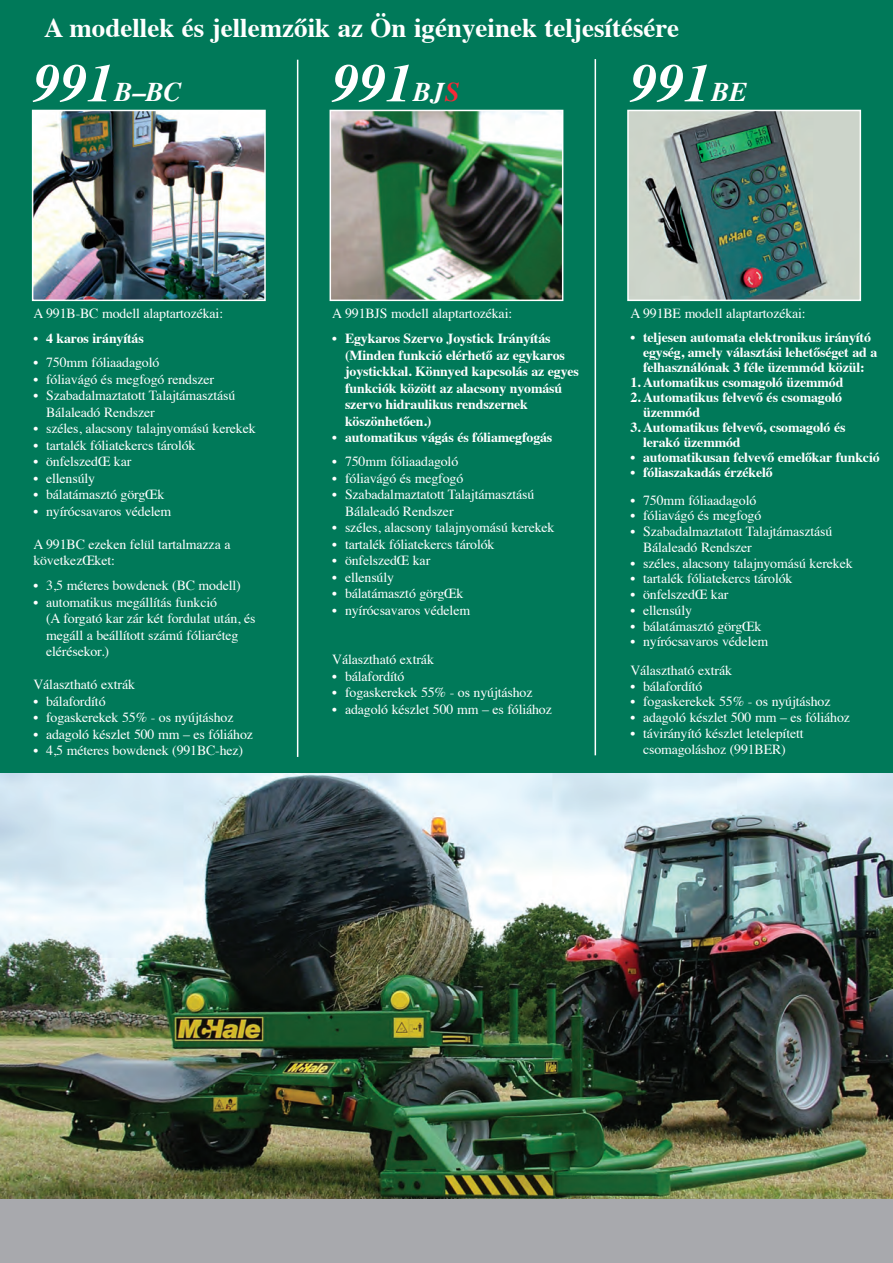
<style>
.page{position:relative;width:893px;height:1263px;background:#007959}
.page>*{position:absolute;margin:0;border:0;box-sizing:border-box;transform-origin:0 0}
.t1{font:italic 700 54px "Times";color:#fff}
.t2{font:700 27px "Times";color:#fff}
.t3{font:italic 700 27px "Times";color:#fff}
.t4{font:13.8px/16.5px "Times";letter-spacing:-.01em;color:#fff}
.t5{font:700 13.8px/16.5px "Times";letter-spacing:-.01em;color:#fff}
.s1{font-size:54px}
.s2{font-size:27px}
.s3{font-size:27px;color:#f72938}
.s4{font-weight:700}
</style>
<div class="page">
<hr style="left:297px;top:60px;width:1px;height:697px;background:#fff">
<hr style="left:595px;top:59px;width:1px;height:696px;background:#fff">
<img style="left:35px;top:113px;width:228px;height:185px">
<div style="left:32px;top:110px;width:234px;height:191px;border:2px solid #fff"></div>
<img style="left:333px;top:113px;width:227px;height:185px">
<div style="left:330px;top:110px;width:233px;height:191px;border:2px solid #fff"></div>
<img style="left:630px;top:113px;width:228px;height:185px">
<div style="left:627px;top:110px;width:234px;height:191px;border:2px solid #fff"></div>
<img style="left:0;top:774px;width:893px;height:425px">
<div style="left:0;top:1199px;width:893px;height:64px;background:#a8a9ad"></div>
<h2 class="t2" style="left:44px;top:17px;width:636px">A modellek és jellemzőik az Ön igényeinek teljesítésére</h2>
<h2 class="t3" style="left:33px;top:81px;width:150px"><span class="s1">991</span>b–bC</h2>
<h1 class="t1" style="left:332px;top:61px;width:129px">991<span class="s2">bj</span><span class="s3">s</span></h1>
<h1 class="t1" style="left:630px;top:61px;width:119px">991<span class="s2">bE</span></h1>
<p class="t4" style="left:33px;top:307px;width:191px">A 991B-BC modell alaptartozékai:</p>
<p class="t5" style="left:33px;top:332px;width:112px">• 4 karos irányítás</p>
<p class="t4" style="left:33px;top:356px;width:127px"><span class="s4">•</span> 750mm fóliaadagoló</p>
<p class="t4" style="left:33px;top:372px;width:182px"><span class="s4">•</span> fóliavágó és megfogó rendszer</p>
<p class="t4" style="left:46px;top:389px;width:191px;text-indent:-13px"><span class="s4">•</span> Szabadalmaztatott Talajtámasztású<br>Bálaleadó Rendszer</p>
<p class="t4" style="left:33px;top:422px;width:224px"><span class="s4">•</span> széles, alacsony talajnyomású kerekek</p>
<p class="t4" style="left:33px;top:438px;width:164px"><span class="s4">•</span> tartalék fóliatekercs tárolók</p>
<p class="t4" style="left:33px;top:455px;width:99px"><span class="s4">•</span> önfelszedŒ kar</p>
<p class="t4" style="left:33px;top:471px;width:63px"><span class="s4">•</span> ellensúly</p>
<p class="t4" style="left:33px;top:488px;width:132px"><span class="s4">•</span> bálatámasztó görgŒk</p>
<p class="t4" style="left:33px;top:504px;width:139px"><span class="s4">•</span> nyírócsavaros védelem</p>
<p class="t4" style="left:33px;top:537px;width:199px">A 991BC ezeken felül tartalmazza a következŒket:</p>
<p class="t4" style="left:33px;top:579px;width:209px"><span class="s4">•</span> 3,5 méteres bowdenek (BC modell)</p>
<p class="t4" style="left:46px;top:595px;width:211px;text-indent:-13px"><span class="s4">•</span> automatikus megállítás funkció<br>(A forgató kar zár két fordulat után, és megáll a beállított számú fóliaréteg elérésekor.)</p>
<p class="t4" style="left:33px;top:678px;width:103px">Választható extrák</p>
<p class="t4" style="left:33px;top:694px;width:74px"><span class="s4">•</span> bálafordító</p>
<p class="t4" style="left:33px;top:711px;width:202px"><span class="s4">•</span> fogaskerekek 55% - os nyújtáshoz</p>
<p class="t4" style="left:33px;top:727px;width:221px"><span class="s4">•</span> adagoló készlet 500 mm – es fóliához</p>
<p class="t4" style="left:33px;top:744px;width:211px"><span class="s4">•</span> 4,5 méteres bowdenek (991BC-hez)</p>
<p class="t4" style="left:332px;top:307px;width:181px">A 991BJS modell alaptartozékai:</p>
<p class="t5" style="left:345px;top:332px;width:235px;text-indent:-13px">• Egykaros Szervo Joystick Irányítás (Minden funkció elérhető az egykaros joystickkal. Könnyed kapcsolás az egyes funkciók között az alacsony nyomású szervo hidraulikus rendszernek köszönhetően.)</p>
<p class="t5" style="left:332px;top:431px;width:222px">• automatikus vágás és fóliamegfogás</p>
<p class="t4" style="left:332px;top:455px;width:127px"><span class="s4">•</span> 750mm fóliaadagoló</p>
<p class="t4" style="left:332px;top:471px;width:133px"><span class="s4">•</span> fóliavágó és megfogó</p>
<p class="t4" style="left:345px;top:488px;width:191px;text-indent:-13px"><span class="s4">•</span> Szabadalmaztatott Talajtámasztású<br>Bálaleadó Rendszer</p>
<p class="t4" style="left:332px;top:521px;width:224px"><span class="s4">•</span> széles, alacsony talajnyomású kerekek</p>
<p class="t4" style="left:332px;top:537px;width:164px"><span class="s4">•</span> tartalék fóliatekercs tárolók</p>
<p class="t4" style="left:332px;top:554px;width:99px"><span class="s4">•</span> önfelszedŒ kar</p>
<p class="t4" style="left:332px;top:570px;width:63px"><span class="s4">•</span> ellensúly</p>
<p class="t4" style="left:332px;top:587px;width:132px"><span class="s4">•</span> bálatámasztó görgŒk</p>
<p class="t4" style="left:332px;top:603px;width:139px"><span class="s4">•</span> nyírócsavaros védelem</p>
<p class="t4" style="left:332px;top:653px;width:103px">Választható extrák</p>
<p class="t4" style="left:332px;top:669px;width:74px"><span class="s4">•</span> bálafordító</p>
<p class="t4" style="left:332px;top:686px;width:202px"><span class="s4">•</span> fogaskerekek 55% - os nyújtáshoz</p>
<p class="t4" style="left:332px;top:702px;width:221px"><span class="s4">•</span> adagoló készlet 500 mm – es fóliához</p>
<p class="t4" style="left:630px;top:307px;width:177px">A 991BE modell alaptartozékai:</p>
<p class="t5" style="left:643px;top:331px;width:236px;line-height:15px;text-indent:-13px">• teljesen automata elektronikus irányító egység, amely választási lehetőséget ad a felhasználónak 3 féle üzemmód közül:</p>
<p class="t5" style="left:630px;top:375px;width:215px">1. Automatikus csomagoló üzemmód</p>
<p class="t5" style="left:643px;top:391px;width:201px;line-height:15px;text-indent:-13px">2. Automatikus felvevő és csomagoló üzemmód</p>
<p class="t5" style="left:643px;top:421px;width:204px;line-height:15px;text-indent:-13px">3. Automatikus felvevő, csomagoló és lerakó üzemmód</p>
<p class="t5" style="left:630px;top:450px;width:251px">• automatikusan felvevő emelőkar funkció</p>
<p class="t5" style="left:630px;top:465px;width:144px">• fóliaszakadás érzékelő</p>
<p class="t4" style="left:630px;top:493px;width:127px"><span class="s4">•</span> 750mm fóliaadagoló</p>
<p class="t4" style="left:630px;top:509px;width:133px"><span class="s4">•</span> fóliavágó és megfogó</p>
<p class="t4" style="left:643px;top:525px;width:191px;line-height:15.8px;text-indent:-13px"><span class="s4">•</span> Szabadalmaztatott Talajtámasztású<br>Bálaleadó Rendszer</p>
<p class="t4" style="left:630px;top:556px;width:224px"><span class="s4">•</span> széles, alacsony talajnyomású kerekek</p>
<p class="t4" style="left:630px;top:572px;width:164px"><span class="s4">•</span> tartalék fóliatekercs tárolók</p>
<p class="t4" style="left:630px;top:587px;width:99px"><span class="s4">•</span> önfelszedŒ kar</p>
<p class="t4" style="left:630px;top:603px;width:63px"><span class="s4">•</span> ellensúly</p>
<p class="t4" style="left:630px;top:619px;width:132px"><span class="s4">•</span> bálatámasztó görgŒk</p>
<p class="t4" style="left:630px;top:629px;width:139px;line-height:28.5px"><span class="s4">•</span> nyírócsavaros védelem<br>Választható extrák</p>
<p class="t4" style="left:630px;top:679px;width:74px"><span class="s4">•</span> bálafordító</p>
<p class="t4" style="left:630px;top:695px;width:202px"><span class="s4">•</span> fogaskerekek 55% - os nyújtáshoz</p>
<p class="t4" style="left:630px;top:710px;width:221px"><span class="s4">•</span> adagoló készlet 500 mm – es fóliához</p>
<p class="t4" style="left:630px;top:727px;width:175px;line-height:15.8px;text-align:center"><span class="s4">•</span> távirányító készlet letelepített csomagoláshoz (991BER)</p>
</div>
